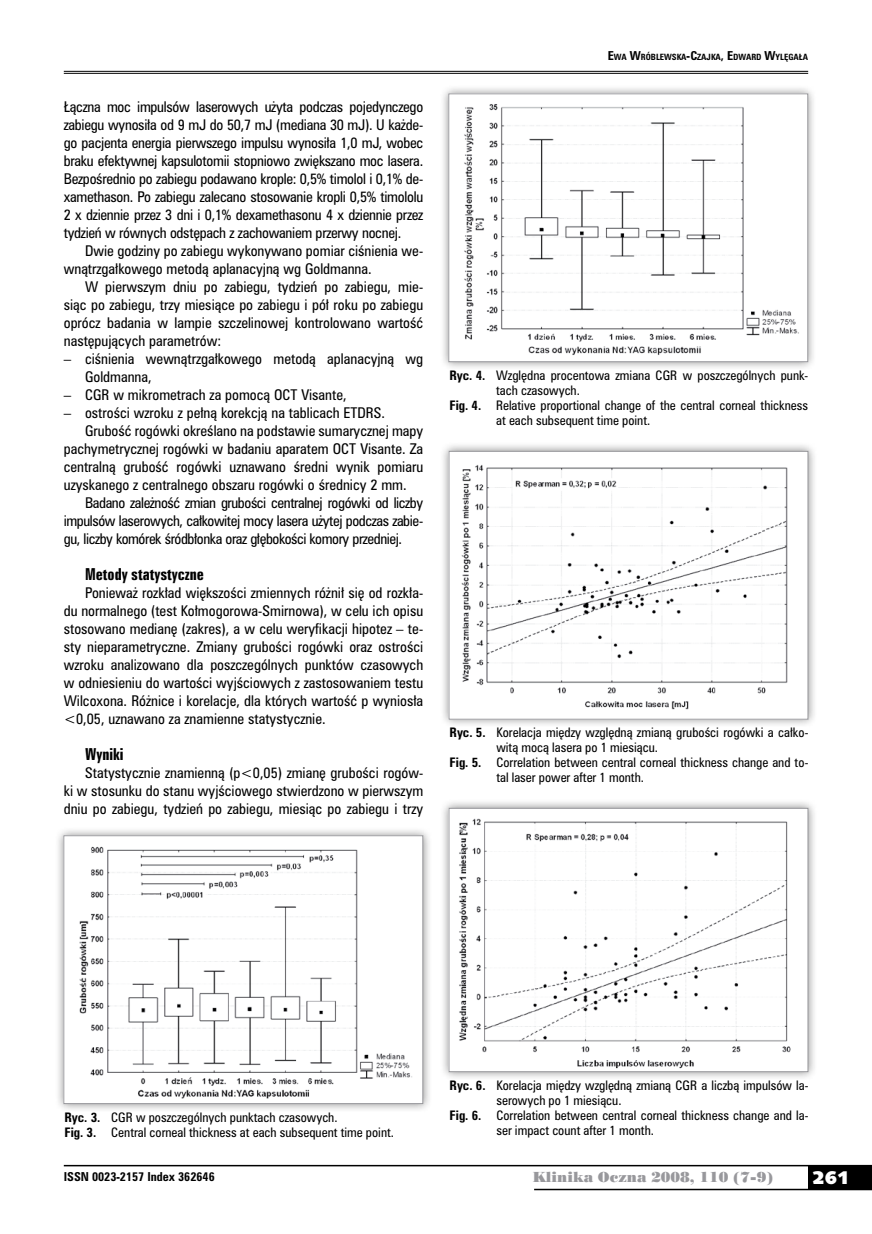
<style>
.page{position:relative;width:872px;height:1234px;background:#fff}
.page>*{position:absolute;margin:0;border:0;box-sizing:border-box;transform-origin:0 0}
.t1{font:18px "Humanst 531 U Blk PL";color:#fff}
.t2{font:15px "Zurich Bd X Cn PL";color:#000}
.t3{font:13.5px/18px "Zurich Cn PL";color:#000;text-align:justify}
.t4{font:13.5px "Zurich Cn PL";letter-spacing:-.03em;color:#000}
.t5{font:13.5px "Poster Bodoni PL";color:#98989c}
.t6{font:12px/15px "Zurich Cn PL";color:#000}
.t7{font:700 11.25px "Zurich Cn PL";color:#000}
.t8{font:700 7.8px "Zurich Cn PL";color:#000}
.s1{font-size:11.25px}
.s2{font-weight:700}
</style>
<div class="page">
<div style="left:808px;top:1165px;width:64px;height:24px;background:#000"></div>
<hr style="left:64px;top:1164px;width:808px;height:2px;background:#000">
<hr style="left:534px;top:1188px;width:338px;height:1px;background:#000">
<hr style="left:64px;top:71px;width:744px;height:1px;background:#000">
<hr style="left:64px;top:73px;width:744px;height:1px;background:#000">
<div style="left:55px;top:826px;width:377px;height:286px;background:#000;opacity:.45"></div>
<img style="left:66px;top:837px;width:355px;height:264px">
<div style="left:64px;top:835px;width:359px;height:268px;border:1px solid #98989c"></div>
<div style="left:64px;top:1111px;width:359px;height:29px;background:#fff"></div>
<div style="left:439px;top:85px;width:378px;height:286px;background:#000;opacity:.45"></div>
<img style="left:450px;top:96px;width:356px;height:264px">
<div style="left:448px;top:94px;width:360px;height:268px;border:1px solid #98989c"></div>
<div style="left:449px;top:370px;width:359px;height:60px;background:#fff"></div>
<div style="left:440px;top:442px;width:377px;height:286px;background:#000;opacity:.45"></div>
<img style="left:451px;top:453px;width:355px;height:264px">
<div style="left:449px;top:451px;width:359px;height:268px;border:1px solid #98989c"></div>
<div style="left:449px;top:727px;width:359px;height:60px;background:#fff"></div>
<div style="left:440px;top:799px;width:377px;height:281px;background:#000;opacity:.45"></div>
<img style="left:451px;top:810px;width:355px;height:259px">
<div style="left:449px;top:808px;width:359px;height:263px;border:1px solid #98989c"></div>
<div style="left:449px;top:1079px;width:359px;height:61px;background:#fff"></div>
<p class="t3" style="left:64px;top:97px;width:361px">Łączna moc impulsów laserowych użyta podczas pojedynczego zabiegu wynosiła od 9 mJ do 50,7 mJ (mediana 30 mJ). U każde&shy;go pacjenta energia pierwszego impulsu wynosiła 1,0 mJ, wobec braku efektywnej kapsulotomii stopniowo zwiększano moc lasera.<br>Bezpośrednio po zabiegu podawano krople: 0,5% timolol i 0,1% de&shy;xamethason. Po zabiegu zalecano stosowanie kropli 0,5% timololu 2 x dziennie przez 3 dni i 0,1% dexamethasonu 4 x dziennie przez tydzień w równych odstępach z zachowaniem przerwy nocnej.</p>
<p class="t3" style="left:64px;top:241px;width:361px;text-indent:21px">Dwie godziny po zabiegu wykonywano pomiar ciśnienia we&shy;wnątrzgałkowego metodą aplanacyjną wg Goldmanna.</p>
<p class="t3" style="left:64px;top:277px;width:361px;text-indent:21px">W pierwszym dniu po zabiegu, tydzień po zabiegu, mie&shy;siąc po zabiegu, trzy miesiące po zabiegu i pół roku po zabiegu oprócz badania w lampie szczelinowej kontrolowano wartość następujących parametrów:</p>
<p class="t3" style="left:85px;top:349px;width:340px;text-indent:-21px">– ciśnienia wewnątrzgałkowego metodą aplanacyjną wg<br>Goldmanna,</p>
<p class="t3" style="left:64px;top:385px;width:284px">– CGR w mikrometrach za pomocą OCT Visante,</p>
<p class="t3" style="left:64px;top:403px;width:323px">– ostrości wzroku z pełną korekcją na tablicach ETDRS.</p>
<p class="t3" style="left:85px;top:421px;width:340px">Grubość rogówki określano na podstawie sumarycznej mapy</p>
<p class="t3" style="left:64px;top:439px;width:361px">pachymetrycznej rogówki w badaniu aparatem OCT Visante. Za</p>
<p class="t3" style="left:64px;top:457px;width:361px">centralną grubość rogówki uznawano średni wynik pomiaru</p>
<p class="t3" style="left:64px;top:475px;width:344px">uzyskanego z centralnego obszaru rogówki o średnicy 2 mm.</p>
<p class="t4" style="left:85px;top:493px;width:340px">Badano zależność zmian grubości centralnej rogówki od liczby</p>
<p class="t4" style="left:64px;top:511px;width:361px">impulsów laserowych, całkowitej mocy lasera użytej podczas zabie-</p>
<p class="t4" style="left:64px;top:529px;width:340px">gu, liczby komórek śródbłonka oraz głębokości komory przedniej.</p>
<p class="t2" style="left:85px;top:564px;width:120px">Metody statystyczne</p>
<p class="t3" style="left:64px;top:583px;width:361px;text-indent:21px">Ponieważ rozkład większości zmiennych różnił się od rozkła&shy;du normalnego (test Kołmogorowa-Smirnowa), w celu ich opisu stosowano medianę (zakres), a w celu weryfikacji hipotez – te&shy;sty nieparametryczne. Zmiany grubości rogówki oraz ostrości wzroku analizowano dla poszczególnych punktów czasowych w odniesieniu do wartości wyjściowych z zastosowaniem testu Wilcoxona. Różnice i korelacje, dla których wartość p wyniosła &lt;0,05, uznawano za znamienne statystycznie.</p>
<p class="t2" style="left:85px;top:744px;width:40px">Wyniki</p>
<p class="t3" style="left:64px;top:763px;width:361px;text-indent:21px">Statystycznie znamienną (p&lt;0,05) zmianę grubości rogów&shy;ki w stosunku do stanu wyjściowego stwierdzono w pierwszym dniu po zabiegu, tydzień po zabiegu, miesiąc po zabiegu i trzy</p>
<p class="t8" style="left:608px;top:52px;width:202px"><span class="s1">E</span>WA <span class="s1">W</span>RÓBLEWSKA<span class="s1">-C</span>ZAJKA<span class="s1">, E</span>DWARD <span class="s1">W</span>YLĘGAŁA</p>
<p class="t6" style="left:449px;top:367px;width:360px"><span class="s2">Ryc. 4.</span> Względna procentowa zmiana CGR w poszczególnych punk-</p>
<p class="t6" style="left:496px;top:382px;width:85px">tach czasowych.</p>
<p class="t6" style="left:449px;top:397px;width:360px"><span class="s2">Fig. 4.</span> Relative proportional change of the central corneal thickness</p>
<p class="t6" style="left:496px;top:412px;width:156px">at each subsequent time point.</p>
<p class="t6" style="left:449px;top:724px;width:360px"><span class="s2">Ryc. 5.</span> Korelacja między względną zmianą grubości rogówki a całko-</p>
<p class="t6" style="left:496px;top:739px;width:163px">witą mocą lasera po 1 miesiącu.</p>
<p class="t6" style="left:449px;top:754px;width:360px"><span class="s2">Fig. 5.</span> Correlation between central corneal thickness change and to-</p>
<p class="t6" style="left:496px;top:769px;width:149px">tal laser power after 1 month.</p>
<p class="t6" style="left:64px;top:1108px;width:331px"><span class="s2">Ryc. 3.</span> CGR w poszczególnych punktach czasowych.<br><span class="s2">Fig. 3.</span> Central corneal thickness at each subsequent time point.</p>
<p class="t6" style="left:449px;top:1076px;width:360px"><span class="s2">Ryc. 6.</span> Korelacja między względną zmianą CGR a liczbą impulsów la-</p>
<p class="t6" style="left:496px;top:1091px;width:127px">serowych po 1 miesiącu.</p>
<p class="t6" style="left:449px;top:1106px;width:360px"><span class="s2">Fig. 6.</span> Correlation between central corneal thickness change and la-</p>
<p class="t6" style="left:496px;top:1121px;width:159px">ser impact count after 1 month.</p>
<p class="t7" style="left:64px;top:1168px;width:152px">ISSN 0023-2157 Index 362646</p>
<p class="t5" style="left:532px;top:1168px;width:242px">Klinika Oczna 2008, 110 (7-9)</p>
<h1 class="t1" style="left:812px;top:1165px;width:38px">261</h1>
</div>
